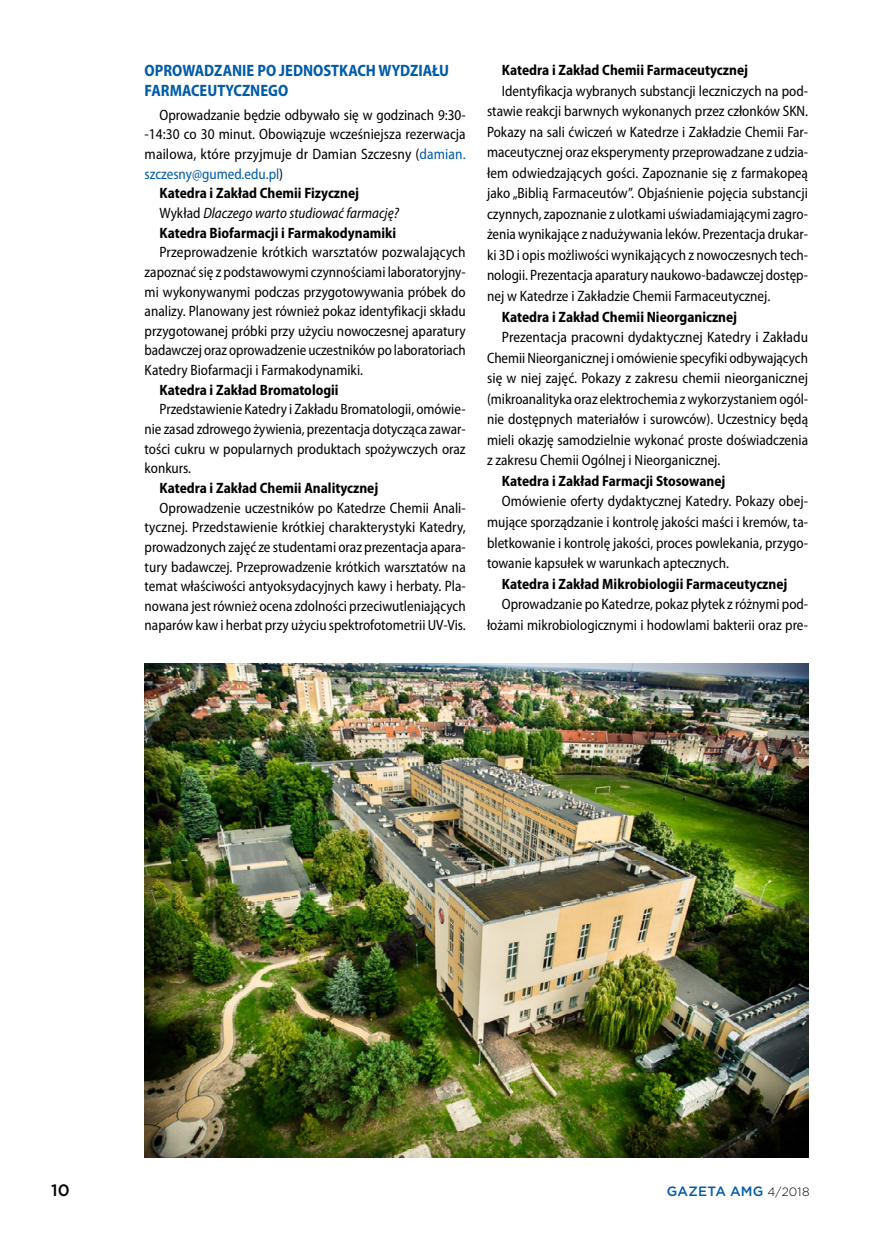
<style>
.page{position:relative;width:872px;height:1234px;background:#fff}
.page>*{position:absolute;margin:0;border:0;box-sizing:border-box;transform-origin:0 0}
.t1{font:700 semi-condensed 16.5px/19.6px "Myriad Pro";color:#005ba8;scale:.96 1}
.t2{font:500 16.5px "Gotham";color:#000}
.t3{font:semi-condensed 15px/20.5px "Myriad Pro";color:#000;text-align:justify;scale:.96 1}
.t4{font:semi-condensed 15px/19.6px "Myriad Pro";color:#000;text-align:justify}
.t5{font:700 semi-condensed 15px "Myriad Pro";color:#000;scale:.96 1}
.t6{font:semi-condensed 15px/19.6px "Myriad Pro";color:#000;text-align:justify;scale:.95 1}
.t7{font:italic semi-condensed 15px "Myriad Pro";color:#000;scale:.96 1}
.t8{font:semi-condensed 15px "Myriad Pro";color:#005ba8;scale:.96 1}
.t9{font:500 13.5px "Gotham";letter-spacing:.015em;color:#005ba8}
.s1{color:#005ba8}
.s2{color:#000}
.s3{font-style:normal}
.s4{font-weight:300;font-size:12px;color:#000}
</style>
<div class="page">
<img style="left:145px;top:663px;width:663px;height:494px">
<p class="t1" style="left:145px;top:60px;width:319px">OPROWADZANIE PO JEDNOSTKACH WYDZIAŁU<br>FARMACEUTYCZNEGO</p>
<p class="t3" style="left:159px;top:104px;width:320px">Oprowadzanie będzie odbywało się w godzinach 9:30-</p>
<p class="t4" style="left:145px;top:124px;width:323px">-14:30 co 30 minut. Obowiązuje wcześniejsza rezerwacja</p>
<p class="t4" style="left:145px;top:144px;width:323px">mailowa, które przyjmuje dr Damian Szczesny (<span class="s1">damian.</span></p>
<p class="t8" style="left:145px;top:164px;width:146px">szczesny@gumed.edu.pl<span class="s2">)</span></p>
<p class="t5" style="left:159px;top:183px;width:209px">Katedra i Zakład Chemii Fizycznej</p>
<p class="t7" style="left:159px;top:204px;width:251px"><span class="s3">Wykład</span> Dlaczego warto studiować farmację?</p>
<p class="t5" style="left:159px;top:223px;width:248px">Katedra Biofarmacji i Farmakodynamiki</p>
<p class="t4" style="left:145px;top:242px;width:323px;text-indent:15px">Przeprowadzenie krótkich warsztatów pozwalających zapoznać się z podstawowymi czynnościami laboratoryjny&shy;mi wykonywanymi podczas przygotowywania próbek do analizy. Planowany jest również pokaz identyfikacji składu przygotowanej próbki przy użyciu nowoczesnej aparatury badawczej oraz oprowadzenie uczestników po laboratoriach Katedry Biofarmacji i Farmakodynamiki.</p>
<p class="t5" style="left:159px;top:380px;width:188px">Katedra i Zakład Bromatologii</p>
<p class="t6" style="left:145px;top:399px;width:339px;text-indent:15px">Przedstawienie Katedry i Zakładu Bromatologii, omówie&shy;nie zasad zdrowego żywienia, prezentacja dotycząca zawar&shy;tości cukru w popularnych produktach spożywczych oraz konkurs.</p>
<p class="t5" style="left:159px;top:478px;width:229px">Katedra i Zakład Chemii Analitycznej</p>
<p class="t3" style="left:145px;top:497px;width:336px;line-height:19.6px;text-indent:15px">Oprowadzenie uczestników po Katedrze Chemii Anali&shy;tycznej. Przedstawienie krótkiej charakterystyki Katedry, prowadzonych zajęć ze studentami oraz prezentacja apara&shy;tury badawczej. Przeprowadzenie krótkich warsztatów na temat właściwości antyoksydacyjnych kawy i herbaty. Pla&shy;nowana jest również ocena zdolności przeciwutleniających naparów kaw i herbat przy użyciu spektrofotometrii UV-Vis.</p>
<p class="t5" style="left:502px;top:60px;width:258px">Katedra i Zakład Chemii Farmaceutycznej</p>
<p class="t3" style="left:487px;top:80px;width:336px;text-indent:15px">Identyfikacja wybranych substancji leczniczych na pod&shy;stawie reakcji barwnych wykonanych przez członków SKN.<br>Pokazy na sali ćwiczeń w Katedrze i Zakładzie Chemii Far&shy;maceutycznej oraz eksperymenty przeprowadzane z udzia&shy;łem odwiedzających gości. Zapoznanie się z farmakopeą jako „Biblią Farmaceutów”. Objaśnienie pojęcia substancji czynnych, zapoznanie z ulotkami uświadamiającymi zagro&shy;żenia wynikające z nadużywania leków. Prezentacja drukar&shy;ki 3D i opis możliwości wynikających z nowoczesnych tech&shy;nologii. Prezentacja aparatury naukowo-badawczej dostęp&shy;nej w Katedrze i Zakładzie Chemii Farmaceutycznej.</p>
<p class="t5" style="left:502px;top:307px;width:246px">Katedra i Zakład Chemii Nieorganicznej</p>
<p class="t4" style="left:487px;top:326px;width:323px;line-height:20.5px;text-indent:15px">Prezentacja pracowni dydaktycznej Katedry i Zakładu Chemii Nieorganicznej i omówienie specyfiki odbywających się w niej zajęć. Pokazy z zakresu chemii nieorganicznej (mikroanalityka oraz elektrochemia z wykorzystaniem ogól&shy;nie dostępnych materiałów i surowców). Uczestnicy będą mieli okazję samodzielnie wykonać proste doświadczenia z zakresu Chemii Ogólnej i Nieorganicznej.</p>
<p class="t5" style="left:502px;top:471px;width:234px">Katedra i Zakład Farmacji Stosowanej</p>
<p class="t3" style="left:487px;top:491px;width:336px;text-indent:15px">Omówienie oferty dydaktycznej Katedry. Pokazy obej&shy;mujące sporządzanie i kontrolę jakości maści i kremów, ta&shy;bletkowanie i kontrolę jakości, proces powlekania, przygo&shy;towanie kapsułek w warunkach aptecznych.</p>
<p class="t5" style="left:502px;top:573px;width:299px">Katedra i Zakład Mikrobiologii Farmaceutycznej</p>
<p class="t3" style="left:487px;top:593px;width:336px;text-align:right">Oprowadzanie po Katedrze, pokaz płytek z różnymi pod&shy;łożami mikrobiologicznymi i hodowlami bakterii oraz pre-</p>
<p class="t2" style="left:51px;top:1179px;width:20px">10</p>
<p class="t9" style="left:667px;top:1182px;width:144px">GAZETA AMG <span class="s4">4/2018</span></p>
</div>
